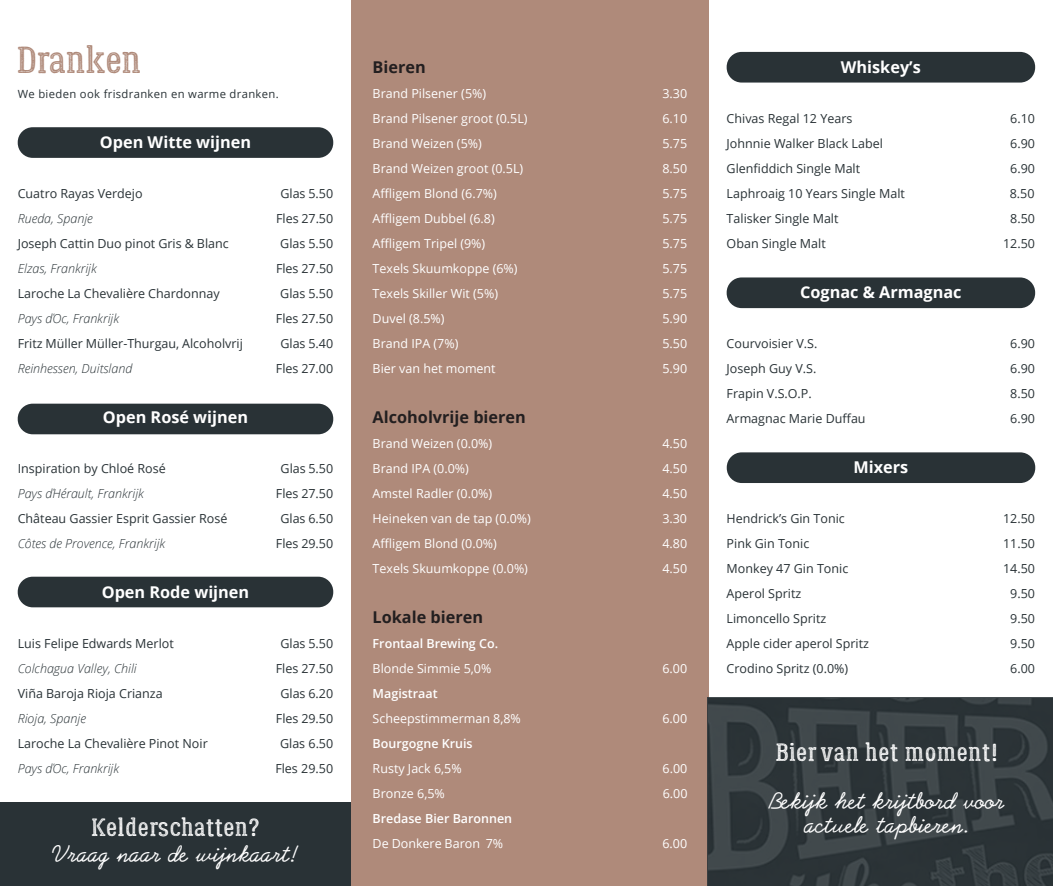
<style>
.page{position:relative;width:1053px;height:886px;background:#fff}
.page>*{position:absolute;margin:0;border:0;box-sizing:border-box;transform-origin:0 0}
.t1{font:37.5px "Lumberjack Inline Rough";color:#af8a7a}
.t2{font:25px/23.8px "Prelude FLF";letter-spacing:.03em;color:#fff;text-align:center}
.t3{font:25px "Lumberjack Inline Rough";letter-spacing:.03em;color:#fff}
.t4{font:700 16.25px "Open Sans";color:#fff}
.t5{font:700 16.25px "Open Sans";color:#231f20}
.t6{font:12.5px "Open Sans";color:#293236}
.t7{font:12.5px "Open Sans";color:#fff}
.t8{font:italic 300 12.5px "Open Sans";color:#293236}
.t9{font:600 12.5px "Open Sans";color:#fff}
.t10{font:11.25px "Open Sans";letter-spacing:.03em;color:#293236}
</style>
<div class="page">
<div style="left:0;top:803px;width:351px;height:83px;background:#293236"></div>
<div style="left:351px;top:0;width:357px;height:886px;background:#af8a7a"></div>
<div style="left:18px;top:127px;width:315px;height:31px;background:#293236;border-radius:15px"></div>
<div style="left:18px;top:404px;width:315px;height:30px;background:#293236;border-radius:15px"></div>
<div style="left:18px;top:577px;width:315px;height:30px;background:#293236;border-radius:15px"></div>
<div style="left:726px;top:52px;width:309px;height:31px;background:#293236;border-radius:15px"></div>
<div style="left:726px;top:277px;width:309px;height:31px;background:#293236;border-radius:15px"></div>
<div style="left:726px;top:452px;width:309px;height:31px;background:#293236;border-radius:15px"></div>
<svg style="left:707px;top:697px;width:345px;height:189px;background:#333b3e"></svg>
<h1 class="t1" style="left:17px;top:37px;width:126px">Dranken</h1>
<p class="t10" style="left:18px;top:86px;width:262px">We bieden ook frisdranken en warme dranken.</p>
<h3 class="t4" style="left:100px;top:131px;width:153px">Open Witte wijnen</h3>
<p class="t6" style="left:18px;top:185px;width:126px">Cuatro Rayas Verdejo</p>
<p class="t6" style="left:280px;top:185px;width:54px">Glas 5.50</p>
<p class="t8" style="left:18px;top:210px;width:77px">Rueda, Spanje</p>
<p class="t6" style="left:276px;top:210px;width:59px">Fles 27.50</p>
<p class="t6" style="left:18px;top:235px;width:212px">Joseph Cattin Duo pinot Gris &amp; Blanc</p>
<p class="t6" style="left:280px;top:235px;width:54px">Glas 5.50</p>
<p class="t8" style="left:18px;top:260px;width:81px">Elzas, Frankrijk</p>
<p class="t6" style="left:276px;top:260px;width:59px">Fles 27.50</p>
<p class="t6" style="left:18px;top:285px;width:203px">Laroche La Chevalière Chardonnay</p>
<p class="t6" style="left:280px;top:285px;width:54px">Glas 5.50</p>
<p class="t8" style="left:18px;top:310px;width:103px">Pays ďOc, Frankrijk</p>
<p class="t6" style="left:276px;top:310px;width:59px">Fles 27.50</p>
<p class="t6" style="left:18px;top:335px;width:227px">Fritz Müller Müller-Thurgau, Alcoholvrij</p>
<p class="t6" style="left:280px;top:335px;width:54px">Glas 5.40</p>
<p class="t8" style="left:18px;top:360px;width:116px">Reinhessen, Duitsland</p>
<p class="t6" style="left:276px;top:360px;width:59px">Fles 27.00</p>
<h3 class="t4" style="left:103px;top:406px;width:147px">Open Rosé wijnen</h3>
<p class="t6" style="left:18px;top:460px;width:150px">Inspiration by Chloé Rosé</p>
<p class="t6" style="left:280px;top:460px;width:54px">Glas 5.50</p>
<p class="t8" style="left:18px;top:485px;width:128px">Pays ďHérault, Frankrijk</p>
<p class="t6" style="left:276px;top:485px;width:59px">Fles 27.50</p>
<p class="t6" style="left:18px;top:510px;width:211px">Château Gassier Esprit Gassier Rosé</p>
<p class="t6" style="left:280px;top:510px;width:54px">Glas 6.50</p>
<p class="t8" style="left:18px;top:535px;width:149px">Côtes de Provence, Frankrijk</p>
<p class="t6" style="left:276px;top:535px;width:59px">Fles 29.50</p>
<h3 class="t4" style="left:102px;top:581px;width:149px">Open Rode wijnen</h3>
<p class="t6" style="left:18px;top:635px;width:158px">Luis Felipe Edwards Merlot</p>
<p class="t6" style="left:280px;top:635px;width:54px">Glas 5.50</p>
<p class="t8" style="left:18px;top:660px;width:121px">Colchagua Valley, Chili</p>
<p class="t6" style="left:276px;top:660px;width:59px">Fles 27.50</p>
<p class="t6" style="left:18px;top:685px;width:146px">Viña Baroja Rioja Crianza</p>
<p class="t6" style="left:280px;top:685px;width:54px">Glas 6.20</p>
<p class="t8" style="left:18px;top:710px;width:70px">Rioja, Spanje</p>
<p class="t6" style="left:276px;top:710px;width:59px">Fles 29.50</p>
<p class="t6" style="left:18px;top:735px;width:191px">Laroche La Chevalière Pinot Noir</p>
<p class="t6" style="left:280px;top:735px;width:55px">Glas 6.50</p>
<p class="t8" style="left:18px;top:760px;width:103px">Pays ďOc, Frankrijk</p>
<p class="t6" style="left:275px;top:760px;width:59px">Fles 29.50</p>
<h2 class="t3" style="left:91px;top:811px;width:170px">Kelderschatten?</h2>
<h2 class="t2" style="left:53px;top:843px;width:246px">Vraag naar de wijnkaart!</h2>
<h3 class="t5" style="left:372px;top:56px;width:55px">Bieren</h3>
<p class="t7" style="left:372px;top:85px;width:115px">Brand Pilsener (5%)</p>
<p class="t7" style="left:662px;top:85px;width:26px">3.30</p>
<p class="t7" style="left:372px;top:110px;width:156px">Brand Pilsener groot (0.5L)</p>
<p class="t7" style="left:662px;top:110px;width:26px">6.10</p>
<p class="t7" style="left:372px;top:135px;width:111px">Brand Weizen (5%)</p>
<p class="t7" style="left:662px;top:135px;width:26px">5.75</p>
<p class="t7" style="left:372px;top:160px;width:152px">Brand Weizen groot (0.5L)</p>
<p class="t7" style="left:662px;top:160px;width:26px">8.50</p>
<p class="t7" style="left:372px;top:185px;width:126px">Affligem Blond (6.7%)</p>
<p class="t7" style="left:662px;top:185px;width:26px">5.75</p>
<p class="t7" style="left:372px;top:210px;width:124px">Affligem Dubbel (6.8)</p>
<p class="t7" style="left:662px;top:210px;width:26px">5.75</p>
<p class="t7" style="left:372px;top:235px;width:114px">Affligem Tripel (9%)</p>
<p class="t7" style="left:662px;top:235px;width:26px">5.75</p>
<p class="t7" style="left:372px;top:260px;width:146px">Texels Skuumkoppe (6%)</p>
<p class="t7" style="left:662px;top:260px;width:26px">5.75</p>
<p class="t7" style="left:372px;top:285px;width:127px">Texels Skiller Wit (5%)</p>
<p class="t7" style="left:662px;top:285px;width:26px">5.75</p>
<p class="t7" style="left:372px;top:310px;width:73px">Duvel (8.5%)</p>
<p class="t7" style="left:662px;top:310px;width:26px">5.90</p>
<p class="t7" style="left:372px;top:335px;width:87px">Brand IPA (7%)</p>
<p class="t7" style="left:662px;top:335px;width:26px">5.50</p>
<p class="t7" style="left:372px;top:360px;width:125px">Bier van het moment</p>
<p class="t7" style="left:662px;top:360px;width:26px">5.90</p>
<h3 class="t5" style="left:372px;top:406px;width:155px">Alcoholvrije bieren</h3>
<p class="t7" style="left:372px;top:435px;width:121px">Brand Weizen (0.0%)</p>
<p class="t7" style="left:662px;top:435px;width:26px">4.50</p>
<p class="t7" style="left:372px;top:460px;width:98px">Brand IPA (0.0%)</p>
<p class="t7" style="left:662px;top:460px;width:26px">4.50</p>
<p class="t7" style="left:372px;top:485px;width:121px">Amstel Radler (0.0%)</p>
<p class="t7" style="left:662px;top:485px;width:26px">4.50</p>
<p class="t7" style="left:372px;top:510px;width:160px">Heineken van de tap (0.0%)</p>
<p class="t7" style="left:662px;top:510px;width:26px">3.30</p>
<p class="t7" style="left:372px;top:535px;width:126px">Affligem Blond (0.0%)</p>
<p class="t7" style="left:662px;top:535px;width:26px">4.80</p>
<p class="t7" style="left:372px;top:560px;width:157px">Texels Skuumkoppe (0.0%)</p>
<p class="t7" style="left:662px;top:560px;width:26px">4.50</p>
<h3 class="t5" style="left:372px;top:606px;width:112px">Lokale bieren</h3>
<p class="t9" style="left:372px;top:635px;width:127px">Frontaal Brewing Co.</p>
<p class="t7" style="left:372px;top:660px;width:120px">Blonde Simmie 5,0%</p>
<p class="t7" style="left:662px;top:660px;width:26px">6.00</p>
<p class="t9" style="left:372px;top:685px;width:67px">Magistraat</p>
<p class="t7" style="left:372px;top:710px;width:150px">Scheepstimmerman 8,8%</p>
<p class="t7" style="left:662px;top:710px;width:26px">6.00</p>
<p class="t9" style="left:372px;top:735px;width:102px">Bourgogne Kruis</p>
<p class="t7" style="left:372px;top:760px;width:90px">Rusty Jack 6,5%</p>
<p class="t7" style="left:662px;top:760px;width:26px">6.00</p>
<p class="t7" style="left:372px;top:785px;width:74px">Bronze 6,5%</p>
<p class="t7" style="left:662px;top:785px;width:26px">6.00</p>
<p class="t9" style="left:372px;top:810px;width:141px">Bredase Bier Baronnen</p>
<p class="t7" style="left:372px;top:835px;width:132px">De Donkere Baron 7%</p>
<p class="t7" style="left:662px;top:835px;width:26px">6.00</p>
<h3 class="t4" style="left:840px;top:56px;width:81px">Whiskey’s</h3>
<p class="t6" style="left:726px;top:110px;width:127px">Chivas Regal 12 Years</p>
<p class="t6" style="left:1010px;top:110px;width:26px">6.10</p>
<p class="t6" style="left:726px;top:135px;width:158px">Johnnie Walker Black Label</p>
<p class="t6" style="left:1010px;top:135px;width:26px">6.90</p>
<p class="t6" style="left:726px;top:160px;width:135px">Glenfiddich Single Malt</p>
<p class="t6" style="left:1010px;top:160px;width:26px">6.90</p>
<p class="t6" style="left:726px;top:185px;width:180px">Laphroaig 10 Years Single Malt</p>
<p class="t6" style="left:1009px;top:185px;width:26px">8.50</p>
<p class="t6" style="left:726px;top:210px;width:113px">Talisker Single Malt</p>
<p class="t6" style="left:1010px;top:210px;width:26px">8.50</p>
<p class="t6" style="left:726px;top:235px;width:101px">Oban Single Malt</p>
<p class="t6" style="left:1003px;top:235px;width:33px">12.50</p>
<h3 class="t4" style="left:800px;top:281px;width:163px">Cognac &amp; Armagnac</h3>
<p class="t6" style="left:726px;top:335px;width:92px">Courvoisier V.S.</p>
<p class="t6" style="left:1010px;top:335px;width:26px">6.90</p>
<p class="t6" style="left:726px;top:360px;width:91px">Joseph Guy V.S.</p>
<p class="t6" style="left:1010px;top:360px;width:26px">6.90</p>
<p class="t6" style="left:726px;top:385px;width:87px">Frapin V.S.O.P.</p>
<p class="t6" style="left:1010px;top:385px;width:26px">8.50</p>
<p class="t6" style="left:726px;top:410px;width:140px">Armagnac Marie Duffau</p>
<p class="t6" style="left:1010px;top:410px;width:26px">6.90</p>
<h3 class="t4" style="left:853px;top:456px;width:56px">Mixers</h3>
<p class="t6" style="left:726px;top:510px;width:120px">Hendrick’s Gin Tonic</p>
<p class="t6" style="left:1003px;top:510px;width:33px">12.50</p>
<p class="t6" style="left:726px;top:535px;width:84px">Pink Gin Tonic</p>
<p class="t6" style="left:1003px;top:535px;width:33px">11.50</p>
<p class="t6" style="left:726px;top:560px;width:123px">Monkey 47 Gin Tonic</p>
<p class="t6" style="left:1003px;top:560px;width:33px">14.50</p>
<p class="t6" style="left:726px;top:585px;width:76px">Aperol Spritz</p>
<p class="t6" style="left:1010px;top:585px;width:26px">9.50</p>
<p class="t6" style="left:726px;top:610px;width:101px">Limoncello Spritz</p>
<p class="t6" style="left:1010px;top:610px;width:26px">9.50</p>
<p class="t6" style="left:726px;top:635px;width:144px">Apple cider aperol Spritz</p>
<p class="t6" style="left:1010px;top:635px;width:26px">9.50</p>
<p class="t6" style="left:726px;top:660px;width:123px">Crodino Spritz (0.0%)</p>
<p class="t6" style="left:1010px;top:660px;width:26px">6.00</p>
<h2 class="t3" style="left:775px;top:736px;width:224px">Bier van het moment!</h2>
<h2 class="t2" style="left:768px;top:791px;width:237px">Bekijk het krijtbord voor actuele tapbieren.</h2>
</div>
